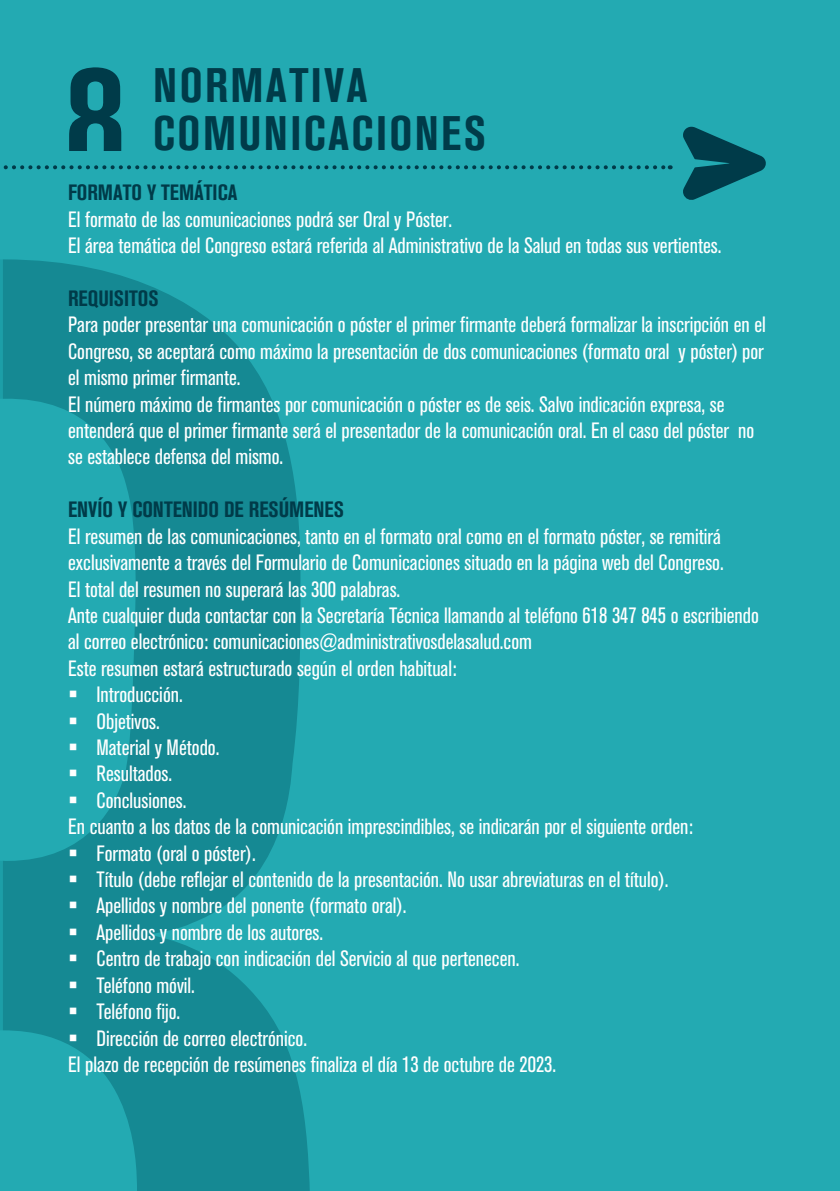
<style>
.page{position:relative;width:840px;height:1191px;background:#fff}
.page>*{position:absolute;margin:0;border:0;box-sizing:border-box;transform-origin:0 0}
.t1{font:154.6px "Akzidenz Grotesk BQ Bd Cnd Alt";color:#003b49}
.Título_01{font:48px/48px "Akzidenz Grotesk BQ Bd Cnd Alt";letter-spacing:.05em;color:#003b49}
.t2{font:condensed 22px/26.4px "Akzidenz Grotesk BQ";color:#fff}
.t3{font:22px "Akzidenz Grotesk BQ Bd Cnd Alt";color:#003b49}
</style>
<div class="page">
<div style="left:0;top:0;width:839px;height:1191px;background:#23aab2"></div>
<svg style="left:3px;top:259px;width:307px;height:932px;fill:#158993"></svg>
<svg style="left:0;top:260px;width:3px;height:770px"></svg>
<svg style="left:3px;top:165px;width:667px;height:4px"></svg>
<svg style="left:683px;top:126px;width:82px;height:74px"></svg>
<svg style="left:78px;top:702px;width:22px;height:1px"></svg>
<svg style="left:78px;top:728px;width:22px;height:1px"></svg>
<svg style="left:78px;top:755px;width:22px;height:1px"></svg>
<svg style="left:78px;top:781px;width:22px;height:1px"></svg>
<svg style="left:78px;top:807px;width:22px;height:1px"></svg>
<svg style="left:78px;top:860px;width:22px;height:1px"></svg>
<svg style="left:78px;top:887px;width:22px;height:1px"></svg>
<svg style="left:78px;top:913px;width:22px;height:1px"></svg>
<svg style="left:78px;top:939px;width:22px;height:1px"></svg>
<svg style="left:78px;top:966px;width:22px;height:1px"></svg>
<svg style="left:78px;top:992px;width:22px;height:1px"></svg>
<svg style="left:78px;top:1019px;width:22px;height:1px"></svg>
<svg style="left:78px;top:1045px;width:22px;height:1px"></svg>
<p class="Título_01" style="left:153px;top:61px;width:334px">NORMATIVA<br>COMUNICACIONES</p>
<p class="t3" style="left:68px;top:180px;width:171px">FORMATO Y TEMÁTICA</p>
<p class="t2" style="left:68px;top:206px;width:385px">El formato de las comunicaciones podrá ser Oral y Póster.</p>
<p class="t2" style="left:68px;top:233px;width:654px">El área temática del Congreso estará referida al Administrativo de la Salud en todas sus vertientes.</p>
<p class="t3" style="left:68px;top:286px;width:92px">REQUISITOS</p>
<p class="t2" style="left:68px;top:312px;width:698px;text-align:justify">Para poder presentar una comunicación o póster el primer firmante deberá formalizar la inscripción en el Congreso, se aceptará como máximo la presentación de dos comunicaciones (formato oral y póster) por el mismo primer firmante.</p>
<p class="t2" style="left:68px;top:391px;width:687px">El número máximo de firmantes por comunicación o póster es de seis. Salvo indicación expresa, se entenderá que el primer firmante será el presentador de la comunicación oral. En el caso del póster no se establece defensa del mismo.</p>
<p class="t3" style="left:68px;top:497px;width:277px">ENVÍO Y CONTENIDO DE RESÚMENES</p>
<p class="t2" style="left:68px;top:523px;width:656px">El resumen de las comunicaciones, tanto en el formato oral como en el formato póster, se remitirá exclusivamente a través del Formulario de Comunicaciones situado en la página web del Congreso.</p>
<p class="t2" style="left:68px;top:576px;width:333px">El total del resumen no superará las 300 palabras.</p>
<p class="t2" style="left:68px;top:602px;width:691px">Ante cualquier duda contactar con la Secretaría Técnica llamando al teléfono 618 347 845 o escribiendo al correo electrónico: comunicaciones@administrativosdelasalud.com</p>
<p class="t2" style="left:68px;top:655px;width:390px">Este resumen estará estructurado según el orden habitual:</p>
<p class="t2" style="left:68px;top:681px;width:116px">▪ Introducción.</p>
<p class="t2" style="left:68px;top:708px;width:93px">▪ Objetivos.</p>
<p class="t2" style="left:68px;top:734px;width:153px">▪ Material y Método.</p>
<p class="t2" style="left:68px;top:761px;width:105px">▪ Resultados.</p>
<p class="t2" style="left:68px;top:787px;width:120px">▪ Conclusiones.</p>
<p class="t2" style="left:68px;top:813px;width:626px">En cuanto a los datos de la comunicación imprescindibles, se indicarán por el siguiente orden:</p>
<p class="t2" style="left:68px;top:840px;width:189px">▪ Formato (oral o póster).</p>
<p class="t2" style="left:68px;top:866px;width:601px">▪ Título (debe reflejar el contenido de la presentación. No usar abreviaturas en el título).</p>
<p class="t2" style="left:68px;top:893px;width:340px">▪ Apellidos y nombre del ponente (formato oral).</p>
<p class="t2" style="left:68px;top:919px;width:256px">▪ Apellidos y nombre de los autores.</p>
<p class="t2" style="left:68px;top:945px;width:452px">▪ Centro de trabajo con indicación del Servicio al que pertenecen.</p>
<p class="t2" style="left:68px;top:972px;width:128px">▪ Teléfono móvil.</p>
<p class="t2" style="left:68px;top:998px;width:114px">▪ Teléfono fijo.</p>
<p class="t2" style="left:68px;top:1025px;width:240px">▪ Dirección de correo electrónico.</p>
<p class="t2" style="left:68px;top:1051px;width:489px">El plazo de recepción de resúmenes finaliza el día 13 de octubre de 2023.</p>
<p class="t1" style="left:65px;top:30px;width:63px">8</p>
</div>
